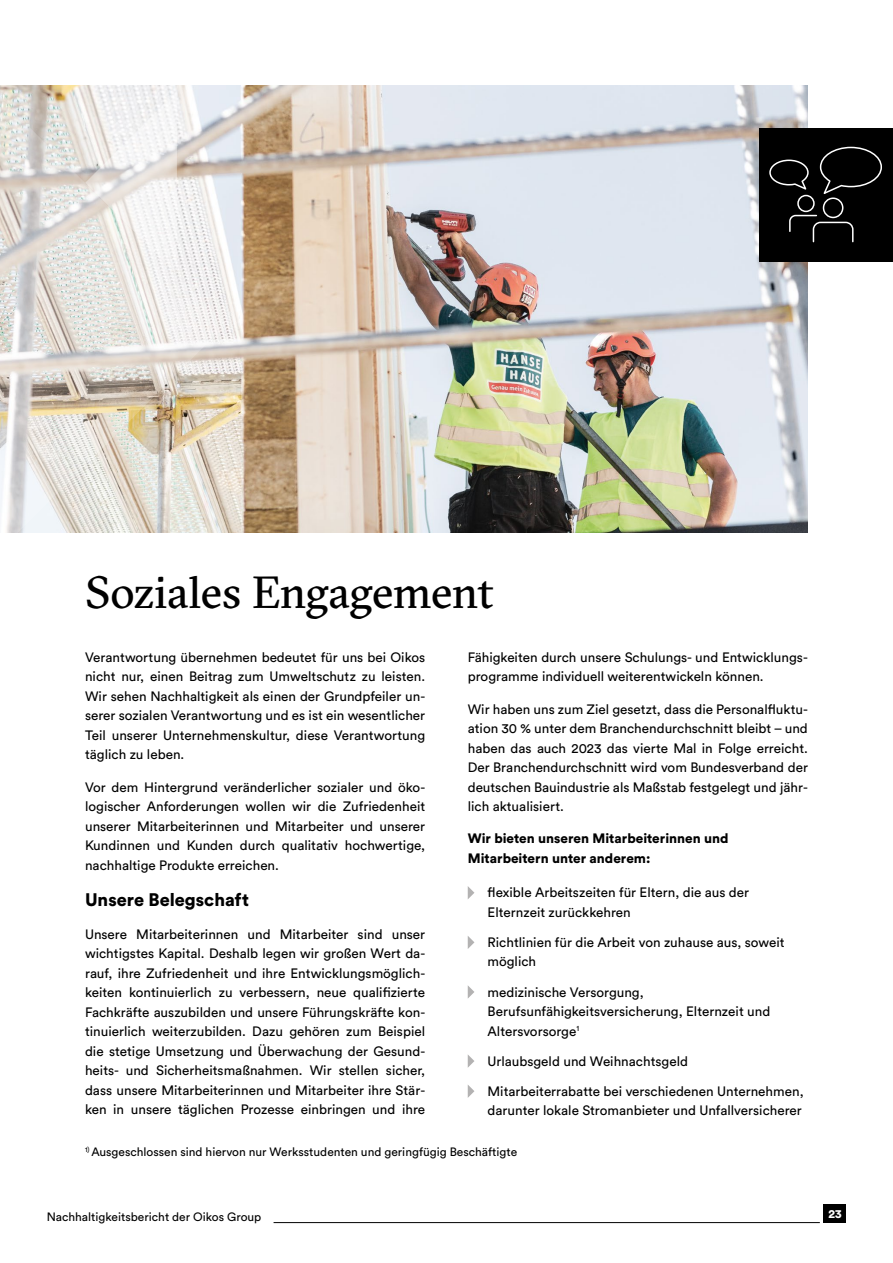
<style>
.page{position:relative;width:893px;height:1263px;background:#fff}
.page>*{position:absolute;margin:0;border:0;box-sizing:border-box;transform-origin:0 0}
.t1{font:45px "GT Sectra";letter-spacing:-.01em;color:#000}
.t2{font:900 18px "Circular Std";color:#000}
.t3{font:13.5px/19.5px "Circular Std";color:#000}
.t4{font:900 13.5px/19.5px "Circular Std";color:#000}
.t5{font:12px "Circular Std";color:#000}
.t6{font:900 12px "Circular Std";color:#fff}
</style>
<div class="page">
<div style="left:824px;top:1204px;width:22px;height:18px;background:#000"></div>
<hr style="left:274px;top:1222px;width:546px;height:1px;background:#000">
<img style="left:226px;top:85px;width:582px;height:447px">
<div style="left:759px;top:128px;width:134px;height:133px;background:#000"></div>
<svg style="left:769px;top:146px;width:113px;height:97px"></svg>
<svg style="left:468px;top:886px;width:6px;height:13px"></svg>
<svg style="left:468px;top:936px;width:6px;height:13px"></svg>
<svg style="left:468px;top:986px;width:6px;height:12px"></svg>
<svg style="left:468px;top:1055px;width:6px;height:13px"></svg>
<svg style="left:468px;top:1085px;width:6px;height:13px"></svg>
<svg style="left:0;top:85px;width:226px;height:448px"></svg>
<h1 class="t1" style="left:85px;top:567px;width:410px">Soziales Engagement</h1>
<p class="t3" style="left:85px;top:647px;width:342px;text-align:justify">Verantwortung übernehmen bedeutet für uns bei Oikos nicht nur, einen Beitrag zum Umweltschutz zu leisten.<br>Wir sehen Nachhaltigkeit als einen der Grundpfeiler un&shy;serer sozialen Verantwortung und es ist ein wesentlicher Teil unserer Unternehmenskultur, diese Verantwortung täglich zu leben.</p>
<p class="t3" style="left:85px;top:777px;width:342px;text-align:justify">Vor dem Hintergrund veränderlicher sozialer und öko&shy;logischer Anforderungen wollen wir die Zufriedenheit unserer Mitarbeiterinnen und Mitarbeiter und unserer Kundinnen und Kunden durch qualitativ hochwertige, nachhaltige Produkte erreichen.</p>
<h2 class="t2" style="left:85px;top:888px;width:165px">Unsere Belegschaft</h2>
<p class="t3" style="left:85px;top:924px;width:342px;text-align:justify">Unsere Mitarbeiterinnen und Mitarbeiter sind unser wichtigstes Kapital. Deshalb legen wir großen Wert da&shy;rauf, ihre Zufriedenheit und ihre Entwicklungsmöglich&shy;keiten kontinuierlich zu verbessern, neue qualifizierte Fachkräfte auszubilden und unsere Führungskräfte kon&shy;tinuierlich weiterzubilden. Dazu gehören zum Beispiel die stetige Umsetzung und Überwachung der Gesund&shy;heits- und Sicherheitsmaßnahmen. Wir stellen sicher, dass unsere Mitarbeiterinnen und Mitarbeiter ihre Stär&shy;ken in unsere täglichen Prozesse einbringen und ihre</p>
<p class="t3" style="left:468px;top:647px;width:342px">Fähigkeiten durch unsere Schulungs- und Entwicklungs&shy;programme individuell weiterentwickeln können.</p>
<p class="t3" style="left:468px;top:699px;width:342px;text-align:justify">Wir haben uns zum Ziel gesetzt, dass die Personalfluktu&shy;ation 30 % unter dem Branchendurchschnitt bleibt – und haben das auch 2023 das vierte Mal in Folge erreicht.<br>Der Branchendurchschnitt wird vom Bundesverband der deutschen Bauindustrie als Maßstab festgelegt und jähr&shy;lich aktualisiert.</p>
<p class="t4" style="left:468px;top:828px;width:262px">Wir bieten unseren Mitarbeiterinnen und<br>Mitarbeitern unter anderem:</p>
<p class="t3" style="left:487px;top:883px;width:263px">flexible Arbeitszeiten für Eltern, die aus der<br>Elternzeit zurückkehren</p>
<p class="t3" style="left:487px;top:932px;width:299px">Richtlinien für die Arbeit von zuhause aus, soweit möglich</p>
<p class="t3" style="left:487px;top:982px;width:284px">medizinische Versorgung,<br>Berufsunfähigkeitsversicherung, Elternzeit und<br>Altersvorsorge<sup>1</sup></p>
<p class="t3" style="left:487px;top:1051px;width:202px">Urlaubsgeld und Weihnachtsgeld</p>
<p class="t3" style="left:487px;top:1081px;width:318px">Mitarbeiterrabatte bei verschiedenen Unternehmen, darunter lokale Stromanbieter und Unfallversicherer</p>
<p class="t5" style="left:85px;top:1144px;width:434px"><sup>1)</sup> Ausgeschlossen sind hiervon nur Werksstudenten und geringfügig Beschäftigte</p>
<p class="t5" style="left:47px;top:1209px;width:216px">Nachhaltigkeitsbericht der Oikos Group</p>
<p class="t6" style="left:828px;top:1206px;width:15px">23</p>
</div>
